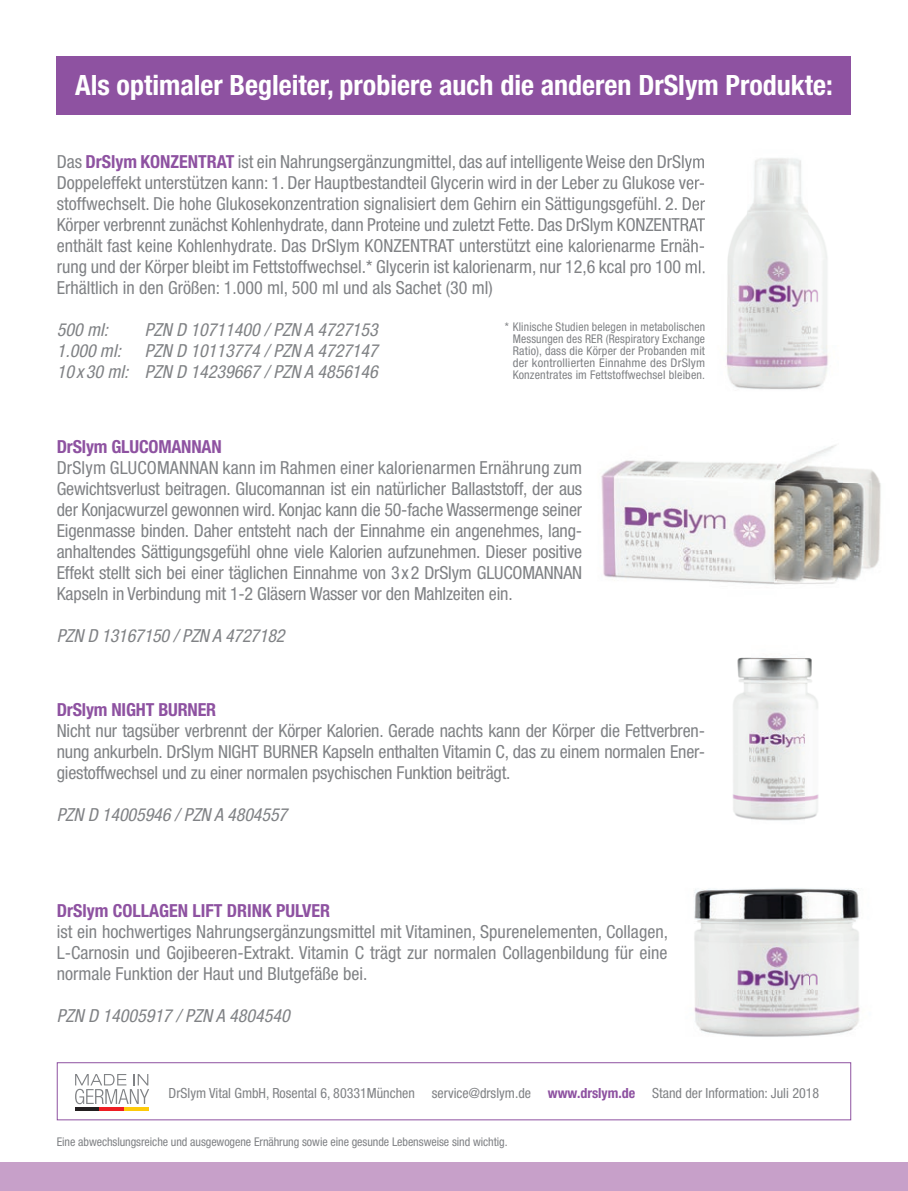
<style>
.page{position:relative;width:908px;height:1191px;background:#fff}
.page>*{position:absolute;margin:0;border:0;box-sizing:border-box;transform-origin:0 0}
.t1{font:700 condensed 28px "Helvetica Neue";color:#fff}
.t2{font:condensed 18px/21px "Helvetica Neue";letter-spacing:-.005em;color:#808285;text-align:justify}
.t3{font:italic condensed 18px/21px "Helvetica Neue";color:#808285;text-align:right}
.t4{font:700 condensed 18px "Helvetica Neue";letter-spacing:-.01em;color:#8e52a1}
.t5{font:condensed 14px "Helvetica Neue";color:#808285}
.t6{font:condensed 12px/12px "Helvetica Neue";letter-spacing:-.005em;color:#808285;text-align:justify}
.s1{font-weight:700;color:#8e52a1}
</style>
<div class="page">
<div style="left:57px;top:57px;width:793px;height:58px;background:#8e52a1"></div>
<div style="left:0;top:1162px;width:907px;height:29px;background:#c7a0c9"></div>
<div style="left:57px;top:1062px;width:793px;height:58px;border:1px solid #8e52a1"></div>
<svg style="left:75px;top:1074px;width:74px;height:30px"></svg>
<svg style="left:75px;top:1107px;width:24px;height:3px"></svg>
<svg style="left:99px;top:1107px;width:25px;height:3px"></svg>
<svg style="left:124px;top:1107px;width:24px;height:3px"></svg>
<img style="left:732px;top:657px;width:87px;height:164px">
<img style="left:687px;top:158px;width:141px;height:232px">
<img style="left:687px;top:158px;width:17px;height:13px">
<img style="left:687px;top:176px;width:16px;height:16px">
<img style="left:687px;top:197px;width:17px;height:16px">
<img style="left:687px;top:218px;width:17px;height:16px">
<img style="left:687px;top:239px;width:16px;height:16px">
<img style="left:687px;top:260px;width:17px;height:16px">
<img style="left:601px;top:445px;width:280px;height:140px">
<img style="left:694px;top:888px;width:166px;height:149px">
<h1 class="t1" style="left:75px;top:68px;width:758px">Als optimaler Begleiter, probiere auch die anderen DrSlym Produkte:</h1>
<p class="t2" style="left:57px;top:151px;width:650px">Das <span class="s1">DrSlym KONZENTRAT</span> ist ein Nahrungsergänzungmittel, das auf intelligente Weise den DrSlym Doppeleffekt unterstützen kann: 1. Der Hauptbestandteil Glycerin wird in der Leber zu Glukose ver&shy;stoffwechselt. Die hohe Glukosekonzentration signalisiert dem Gehirn ein Sättigungsgefühl. 2. Der Körper verbrennt zunächst Kohlenhydrate, dann Proteine und zuletzt Fette. Das DrSlym KONZENTRAT enthält fast keine Kohlenhydrate. Das DrSlym KONZENTRAT unterstützt eine kalorienarme Ernäh&shy;rung und der Körper bleibt im Fettstoffwechsel.* Glycerin ist kalorienarm, nur 12,6 kcal pro 100 ml.<br>Erhältlich in den Größen: 1.000 ml, 500 ml und als Sachet (30 ml)</p>
<p class="t3" style="left:57px;top:319px;width:53px">500 ml:</p>
<p class="t3" style="left:145px;top:319px;width:234px">PZN D 10711400 / PZN A 4727153</p>
<p class="t3" style="left:57px;top:340px;width:66px">1.000 ml:</p>
<p class="t6" style="left:512px;top:320px;width:194px;text-indent:-8px">* Klinische Studien belegen in metabolischen Messungen des RER (Respiratory Exchange Ratio), dass die Körper der Probanden mit der kontrollierten Einnahme des DrSlym Konzentrates im Fettstoffwechsel bleiben.</p>
<p class="t3" style="left:57px;top:340px;width:322px">PZN D 10113774 / PZN A 4727147<br>10 x 30 ml: PZN D 14239667 / PZN A 4856146</p>
<p class="t4" style="left:57px;top:435px;width:166px">DrSlym GLUCOMANNAN</p>
<p class="t2" style="left:57px;top:457px;width:527px">DrSlym GLUCOMANNAN kann im Rahmen einer kalorienarmen Ernährung zum Gewichtsverlust beitragen. Glucomannan ist ein natürlicher Ballaststoff, der aus der Konjacwurzel gewonnen wird. Konjac kann die 50-fache Wassermenge seiner Eigenmasse binden. Daher entsteht nach der Einnahme ein angenehmes, lang&shy;anhaltendes Sättigungsgefühl ohne viele Kalorien aufzunehmen. Dieser positive Effekt stellt sich bei einer täglichen Einnahme von 3 x 2 DrSlym GLUCOMANNAN Kapseln in Verbindung mit 1-2 Gläsern Wasser vor den Mahlzeiten ein.</p>
<p class="t3" style="left:57px;top:625px;width:229px">PZN D 13167150 / PZN A 4727182</p>
<p class="t4" style="left:57px;top:699px;width:161px">DrSlym NIGHT BURNER</p>
<p class="t2" style="left:57px;top:720px;width:649px">Nicht nur tagsüber verbrennt der Körper Kalorien. Gerade nachts kann der Körper die Fettverbren&shy;nung ankurbeln. DrSlym NIGHT BURNER Kapseln enthalten Vitamin C, das zu einem normalen Ener&shy;giestoffwechsel und zu einer normalen psychischen Funktion beiträgt.</p>
<p class="t3" style="left:57px;top:804px;width:232px">PZN D 14005946 / PZN A 4804557</p>
<p class="t4" style="left:57px;top:899px;width:275px">DrSlym COLLAGEN LIFT DRINK PULVER</p>
<p class="t2" style="left:57px;top:920px;width:612px">ist ein hochwertiges Nahrungsergänzungsmittel mit Vitaminen, Spurenelementen, Collagen, L-Carnosin und Gojibeeren-Extrakt. Vitamin C trägt zur normalen Collagenbildung für eine normale Funktion der Haut und Blutgefäße bei.</p>
<p class="t3" style="left:57px;top:1004px;width:234px">PZN D 14005917 / PZN A 4804540</p>
<p class="t5" style="left:168px;top:1085px;width:651px">DrSlym Vital GmbH, Rosental 6, 80331München service@drslym.de <span class="s1">www.drslym.de</span> Stand der Information: Juli 2018</p>
<p class="t6" style="left:57px;top:1135px;width:452px">Eine abwechslungsreiche und ausgewogene Ernährung sowie eine gesunde Lebensweise sind wichtig.</p>
</div>
